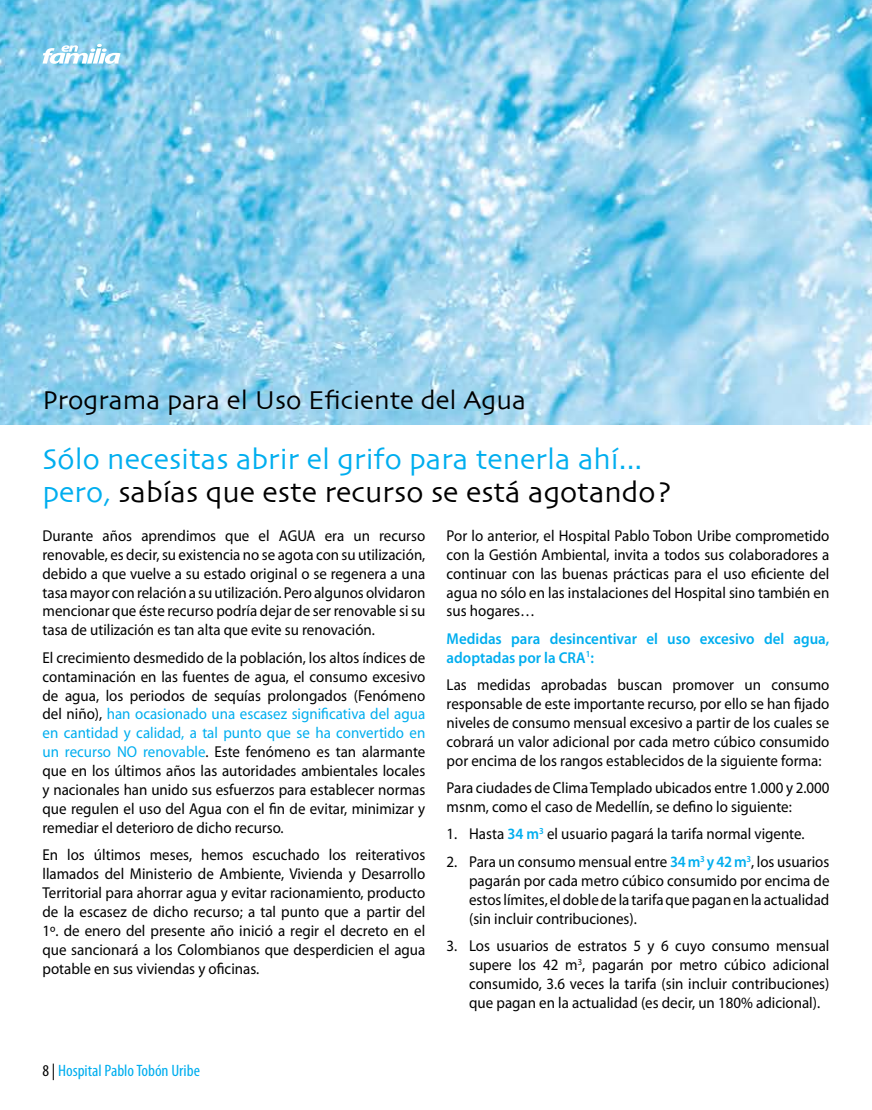
<style>
.page{position:relative;width:872px;height:1110px;background:#fff}
.page>*{position:absolute;margin:0;border:0;box-sizing:border-box;transform-origin:0 0}
.t1{font:30px/33px "Skia";color:#00aeef}
.t2{font:27px "Skia";color:#000}
.t3{font:condensed 16.5px "Myriad Pro";color:#00aeef;scale:1.05 1}
.t4{font:15.75px/18.9px "Myriad Pro";color:#000;text-align:justify;scale:.95 1}
.t5{font:600 15.75px/18.9px "Myriad Pro";color:#00aeef;scale:.95 1}
.s1{color:#000}
.s2{color:#00aeef}
.s3{font-weight:600;color:#00aeef}
</style>
<div class="page">
<img style="left:0;top:0;width:872px;height:425px">
<svg style="left:43px;top:44px;width:78px;height:20px"></svg>
<p class="t2" style="left:43px;top:384px;width:485px">Programa para el Uso Eficiente del Agua</p>
<p class="t1" style="left:43px;top:444px;width:631px">Sólo necesitas abrir el grifo para tenerla ahí... pero, <span class="s1">sabías que este recurso se está agotando?</span></p>
<p class="t4" style="left:43px;top:526px;width:404px">Durante años aprendimos que el AGUA era un recurso renovable, es decir, su existencia no se agota con su utilización, debido a que vuelve a su estado original o se regenera a una tasa mayor con relación a su utilización. Pero algunos olvidaron mencionar que éste recurso podría dejar de ser renovable si su tasa de utilización es tan alta que evite su renovación.</p>
<p class="t4" style="left:43px;top:648px;width:404px">El crecimiento desmedido de la población, los altos índices de contaminación en las fuentes de agua, el consumo excesivo de agua, los periodos de sequías prolongados (Fenómeno del niño), <span class="s2">han ocasionado una escasez significativa del agua en cantidad y calidad, a tal punto que se ha convertido en un recurso NO renovable</span>. Este fenómeno es tan alarmante que en los últimos años las autoridades ambientales locales y nacionales han unido sus esfuerzos para establecer normas que regulen el uso del Agua con el fin de evitar, minimizar y remediar el deterioro de dicho recurso.</p>
<p class="t4" style="left:43px;top:845px;width:404px">En los últimos meses, hemos escuchado los reiterativos llamados del Ministerio de Ambiente, Vivienda y Desarrollo Territorial para ahorrar agua y evitar racionamiento, producto de la escasez de dicho recurso; a tal punto que a partir del 1º. de enero del presente año inició a regir el decreto en el que sancionará a los Colombianos que desperdicien el agua potable en sus viviendas y oficinas.</p>
<p class="t3" style="left:43px;top:1060px;width:151px"><span class="s1">8 |</span> Hospital Pablo Tobón Uribe</p>
<p class="t4" style="left:446px;top:526px;width:404px">Por lo anterior, el Hospital Pablo Tobon Uribe comprometido con la Gestión Ambiental, invita a todos sus colaboradores a continuar con las buenas prácticas para el uso eficiente del agua no sólo en las instalaciones del Hospital sino también en sus hogares…</p>
<p class="t5" style="left:446px;top:629px;width:404px">Medidas para desincentivar el uso excesivo del agua, adoptadas por la CRA<sup>1</sup>:</p>
<p class="t4" style="left:446px;top:675px;width:404px">Las medidas aprobadas buscan promover un consumo responsable de este importante recurso, por ello se han fijado niveles de consumo mensual excesivo a partir de los cuales se cobrará un valor adicional por cada metro cúbico consumido por encima de los rangos establecidos de la siguiente forma:</p>
<p class="t4" style="left:446px;top:778px;width:404px">Para ciudades de Clima Templado ubicados entre 1.000 y 2.000 msnm, como el caso de Medellín, se defino lo siguiente:</p>
<p class="t4" style="left:446px;top:824px;width:378px">1. Hasta <span class="s3">34 m</span><sup>3</sup> el usuario pagará la tarifa normal vigente.</p>
<p class="t4" style="left:469px;top:852px;width:381px;text-indent:-22px">2. Para un consumo mensual entre <span class="s3">34 m</span><sup>3</sup> <span class="s3">y 42 m</span><sup>3</sup>, los usuarios pagarán por cada metro cúbico consumido por encima de estos límites, el doble de la tarifa que pagan en la actualidad (sin incluir contribuciones).</p>
<p class="t4" style="left:469px;top:936px;width:381px;text-indent:-23px">3. Los usuarios de estratos 5 y 6 cuyo consumo mensual supere los 42 m<sup>3</sup>, pagarán por metro cúbico adicional consumido, 3.6 veces la tarifa (sin incluir contribuciones) que pagan en la actualidad (es decir, un 180% adicional).</p>
</div>
